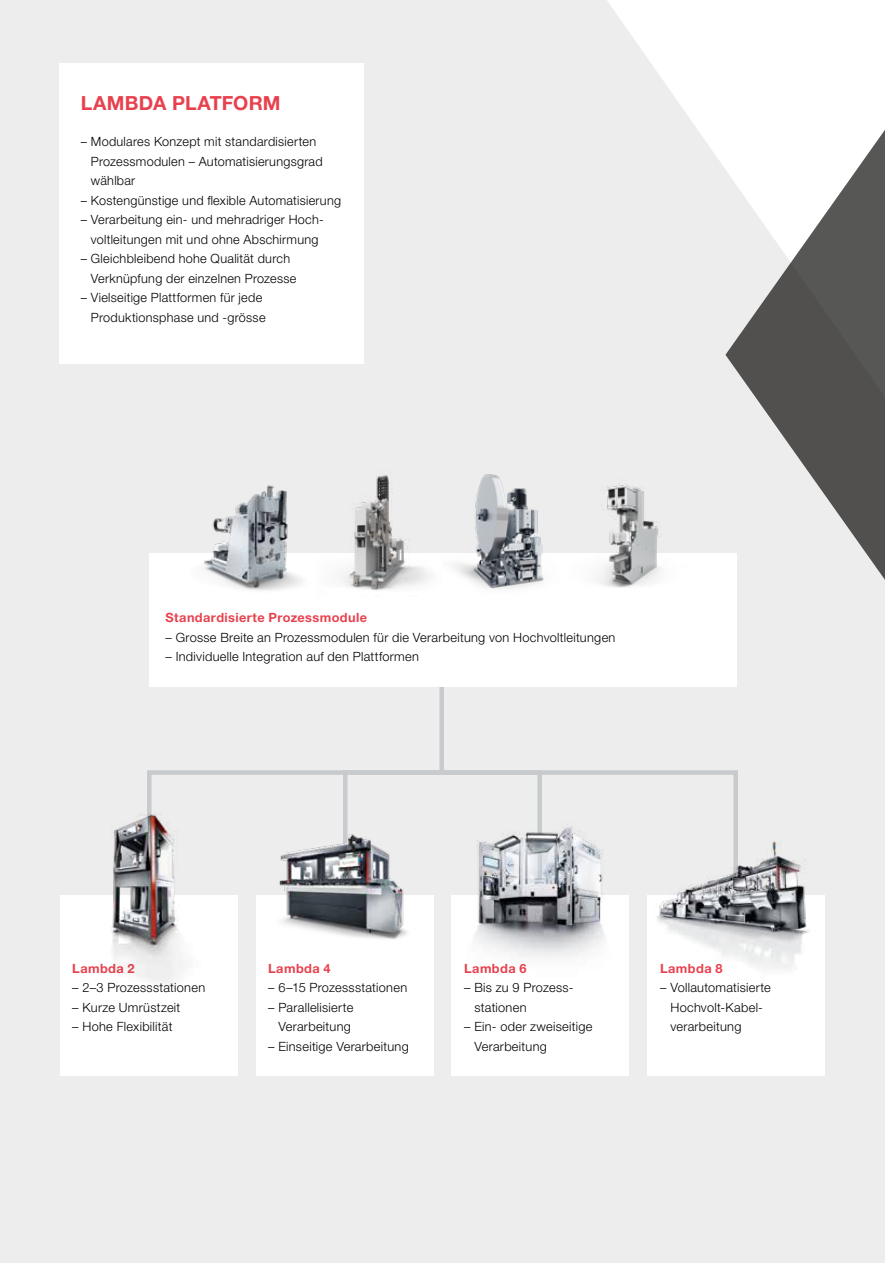
<style>
.page{position:relative;width:885px;height:1263px;background:#fff}
.page>*{position:absolute;margin:0;border:0;box-sizing:border-box;transform-origin:0 0}
.t1{font:700 19.5px "Helvetica Neue LT Std";letter-spacing:.01em;color:#e8414e}
.t2{font:300 12.75px/19.5px "Helvetica Neue LT Std";letter-spacing:.025em;color:#000}
.t3{font:700 12.75px "Helvetica Neue LT Std";letter-spacing:.03em;color:#e8414e}
</style>
<div class="page">
<div style="left:0;top:0;width:884px;height:1263px;background:#eeeded"></div>
<svg style="left:607px;top:0;width:277px;height:168px;fill:#fff"></svg>
<svg style="left:725px;top:55px;width:159px;height:600px"></svg>
<div style="left:439px;top:687px;width:5px;height:85px;background:#c7cbce"></div>
<div style="left:147px;top:770px;width:590px;height:151px;border:4px solid #c7cbce"></div>
<div style="left:343px;top:770px;width:199px;height:151px;border:4px solid #c7cbce"></div>
<div style="left:148px;top:554px;width:588px;height:133px;background:#fff"></div>
<div style="left:60px;top:895px;width:177px;height:181px;background:#fff"></div>
<div style="left:451px;top:895px;width:178px;height:181px;background:#fff"></div>
<div style="left:255px;top:895px;width:178px;height:181px;background:#fff"></div>
<div style="left:647px;top:895px;width:178px;height:181px;background:#fff"></div>
<img style="left:664px;top:823px;width:145px;height:147px">
<img style="left:110px;top:805px;width:74px;height:180px">
<div style="left:60px;top:64px;width:304px;height:300px;background:#fff"></div>
<img style="left:279px;top:828px;width:128px;height:112px">
<img style="left:316px;top:474px;width:252px;height:117px">
<img style="left:568px;top:485px;width:126px;height:103px">
<img style="left:190px;top:485px;width:126px;height:106px">
<img style="left:433px;top:789px;width:231px;height:246px">
<h1 class="t1" style="left:81px;top:91px;width:201px">LAMBDA PLATFORM</h1>
<p class="t2" style="left:91px;top:132px;width:233px;text-indent:-10px">– Modulares Konzept mit standardisierten<br>Prozessmodulen – Automatisierungsgrad wählbar</p>
<p class="t2" style="left:81px;top:190px;width:262px">– Kostengünstige und flexible Automatisierung</p>
<p class="t2" style="left:81px;top:210px;width:243px;text-align:center">– Verarbeitung ein- und mehradriger Hoch&shy;voltleitungen mit und ohne Abschirmung</p>
<p class="t2" style="left:91px;top:249px;width:207px;text-indent:-10px">– Gleichbleibend hohe Qualität durch<br>Verknüpfung der einzelnen Prozesse</p>
<p class="t2" style="left:81px;top:288px;width:186px;text-align:right">– Vielseitige Plattformen für jede<br>Produktionsphase und -grösse</p>
<p class="t3" style="left:165px;top:610px;width:203px">Standardisierte Prozessmodule</p>
<p class="t2" style="left:165px;top:627px;width:451px">– Grosse Breite an Prozessmodulen für die Verarbeitung von Hochvoltleitungen</p>
<p class="t2" style="left:165px;top:647px;width:255px">– Individuelle Integration auf den Plattformen</p>
<p class="t3" style="left:72px;top:960px;width:64px">Lambda 2</p>
<p class="t2" style="left:72px;top:977px;width:134px">– 2–3 Prozessstationen</p>
<p class="t2" style="left:72px;top:997px;width:110px">– Kurze Umrüstzeit</p>
<p class="t2" style="left:72px;top:1016px;width:102px">– Hohe Flexibilität</p>
<p class="t3" style="left:268px;top:960px;width:64px">Lambda 4</p>
<p class="t2" style="left:268px;top:977px;width:140px">– 6–15 Prozessstationen</p>
<p class="t2" style="left:268px;top:997px;width:87px;text-align:right">– Parallelisierte<br>Verarbeitung</p>
<p class="t2" style="left:268px;top:1036px;width:142px">– Einseitige Verarbeitung</p>
<p class="t3" style="left:464px;top:960px;width:64px">Lambda 6</p>
<p class="t2" style="left:474px;top:977px;width:101px;text-indent:-10px">– Bis zu 9 Prozess&shy;stationen</p>
<p class="t2" style="left:474px;top:1016px;width:119px;text-indent:-10px">– Ein- oder zweiseitige<br>Verarbeitung</p>
<p class="t3" style="left:660px;top:960px;width:64px">Lambda 8</p>
<p class="t2" style="left:670px;top:977px;width:102px;text-indent:-10px">– Vollautomatisierte<br>Hochvolt-Kabel&shy;verarbeitung</p>
</div>
